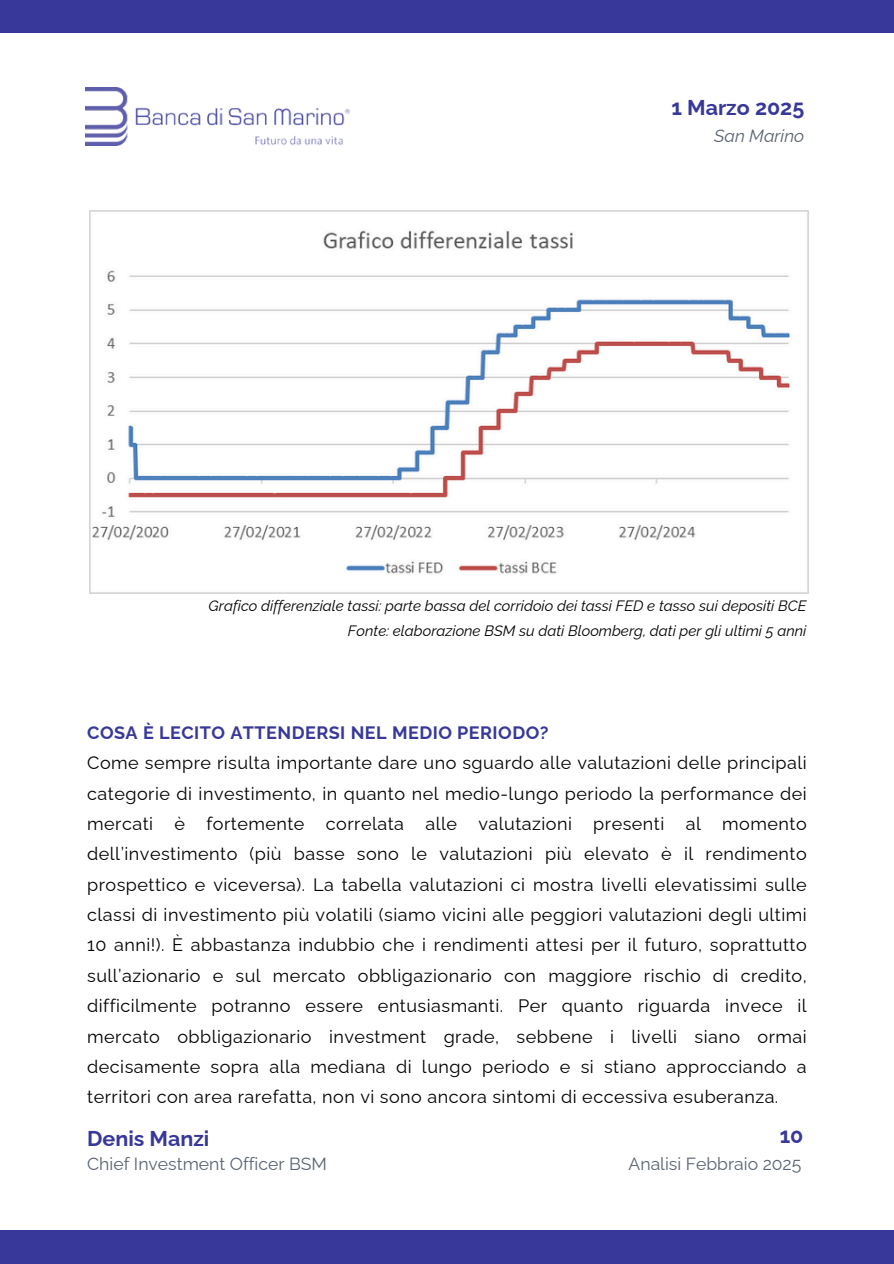
<style>
.page{position:relative;width:894px;height:1264px;background:#fff}
.page>*{position:absolute;margin:0;border:0;box-sizing:border-box;transform-origin:0 0}
.t1{font:700 21.45px "Raleway";color:#38389b}
.t2{font:18px/30.3px "Raleway";letter-spacing:.025em;color:#000}
.t3{font:17.55px "Raleway";color:#5a6471}
.t4{font:italic 17.55px "Raleway";color:#5a6471}
.t5{font:italic 15px "Raleway";color:#000}
.s1{font-weight:700;color:#38389b}
</style>
<div class="page">
<div style="left:0;top:0;width:893px;height:33px;background:#38389b"></div>
<img style="left:85px;top:87px;width:264px;height:58px">
<div style="left:0;top:1230px;width:893px;height:33px;background:#38389b"></div>
<img style="left:89px;top:210px;width:719px;height:383px">
<p class="t1" style="left:671px;top:94px;width:134px">1 Marzo 2025</p>
<h1 class="t4" style="left:714px;top:126px;width:91px">San Marino</h1>
<p class="t5" style="left:208px;top:597px;width:599px">Grafico differenziale tassi: parte bassa del corridoio dei tassi FED e tasso sui depositi BCE</p>
<h2 class="t5" style="left:348px;top:622px;width:460px">Fonte: elaborazione BSM su dati Bloomberg, dati per gli ultimi 5 anni</h2>
<h1 class="t2" style="left:87px;top:717px;width:720px"><span class="s1">COSA È LECITO ATTENDERSI NEL MEDIO PERIODO?<br></span>Come sempre risulta importante dare uno sguardo alle valutazioni delle principali categorie di investimento, in quanto nel medio-lungo periodo la performance dei mercati è fortemente correlata alle valutazioni presenti al momento dell’investimento (più basse sono le valutazioni più elevato è il rendimento prospettico e viceversa). La tabella valutazioni ci mostra livelli elevatissimi sulle classi di investimento più volatili (siamo vicini alle peggiori valutazioni degli ultimi 10 anni!). È abbastanza indubbio che i rendimenti attesi per il futuro, soprattutto sull’azionario e sul mercato obbligazionario con maggiore rischio di credito, difficilmente potranno essere entusiasmanti. Per quanto riguarda invece il mercato obbligazionario investment grade, sebbene i livelli siano ormai decisamente sopra alla mediana di lungo periodo e si stiano approcciando a territori con area rarefatta, non vi sono ancora sintomi di eccessiva esuberanza.</h1>
<h2 class="t1" style="left:87px;top:1125px;width:124px">Denis Manzi</h2>
<p class="t1" style="left:779px;top:1122px;width:25px">10</p>
<h2 class="t3" style="left:87px;top:1153px;width:241px">Chief Investment Officer BSM</h2>
<p class="t3" style="left:628px;top:1153px;width:174px">Analisi Febbraio 2025</p>
</div>
